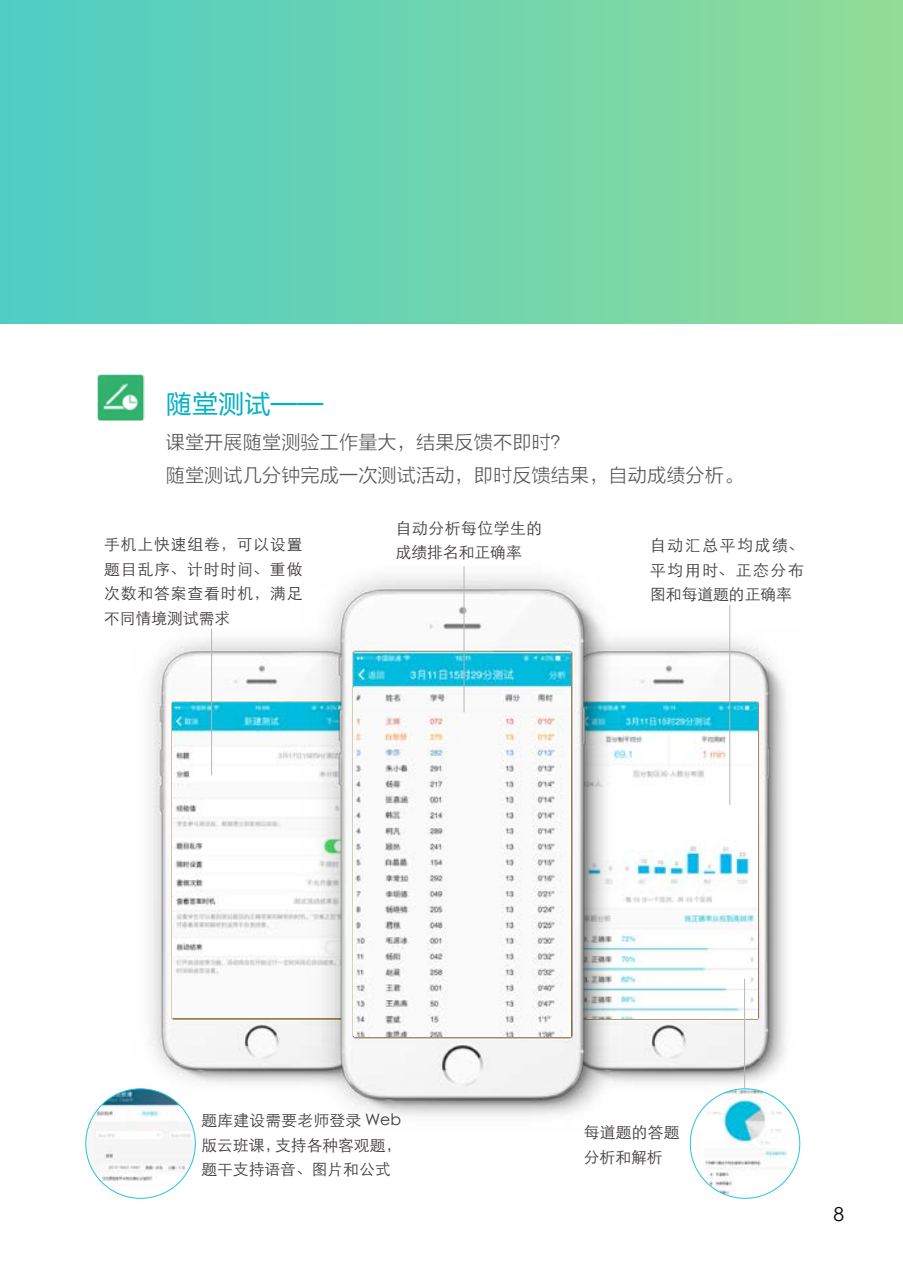
<style>
.page{position:relative;width:903px;height:1275px;background:#fff}
.page>*{position:absolute;margin:0;border:0;box-sizing:border-box;transform-origin:0 0}
.t1{font:26.25px "FZLTHJW GB1 0";color:#03b2c4}
.t2{font:19.25px/33.1px "FZLTXHK";color:#595757}
.t3{font:19.25px "ST Xihei";color:#000}
.t4{font:15.75px/24.5px "ST Xihei";letter-spacing:.015em;color:#3e3a39;text-align:justify}
.t5{font:15.75px/24.5px "ST Xihei";letter-spacing:.035em;color:#3e3a39}
</style>
<div class="page">
<img style="left:132px;top:628px;width:150px;height:461px">
<img style="left:172px;top:703px;width:110px;height:314px">
<img style="left:646px;top:628px;width:140px;height:461px">
<img style="left:646px;top:703px;width:111px;height:315px">
<img style="left:282px;top:566px;width:364px;height:550px">
<img style="left:354px;top:653px;width:216px;height:383px">
<hr style="left:211px;top:629px;width:1px;height:146px;background:#b5b6b6">
<img style="left:703px;top:1089px;width:84px;height:109px">
<hr style="left:729px;top:605px;width:1px;height:200px;background:#b5b6b6">
<img style="left:97px;top:374px;width:47px;height:47px">
<div style="left:0;top:0;width:903px;height:324px;background:linear-gradient(to right,#4dcdc5,#90dc96)"></div>
<hr style="left:744px;top:978px;width:1px;height:110px;background:#b5b6b6">
<img style="left:86px;top:1089px;width:109px;height:97px">
<hr style="left:464px;top:566px;width:1px;height:146px;background:#b5b6b6">
<h1 class="t1" style="left:166px;top:390px;width:159px">随堂测试——</h1>
<p class="t2" style="left:166px;top:426px;width:579px">课堂开展随堂测验工作量大，结果反馈不即时？<br>随堂测试几分钟完成一次测试活动，即时反馈结果，自动成绩分析。</p>
<p class="t5" style="left:396px;top:514px;width:148px">自动分析每位学生的成绩排名和正确率</p>
<p class="t4" style="left:104px;top:531px;width:200px">手机上快速组卷，可以设置题目乱序、计时时间、重做次数和答案查看时机，满足不同情境测试需求</p>
<p class="t4" style="left:650px;top:532px;width:155px">自动汇总平均成绩、平均用时、正态分布图和每道题的正确率</p>
<p class="t4" style="left:201px;top:1107px;width:201px">题库建设需要老师登录 Web版云班课，支持各种客观题，题干支持语音、图片和公式</p>
<p class="t4" style="left:584px;top:1119px;width:97px">每道题的答题分析和解析</p>
<p class="t3" style="left:833px;top:1200px;width:12px">8</p>
</div>
